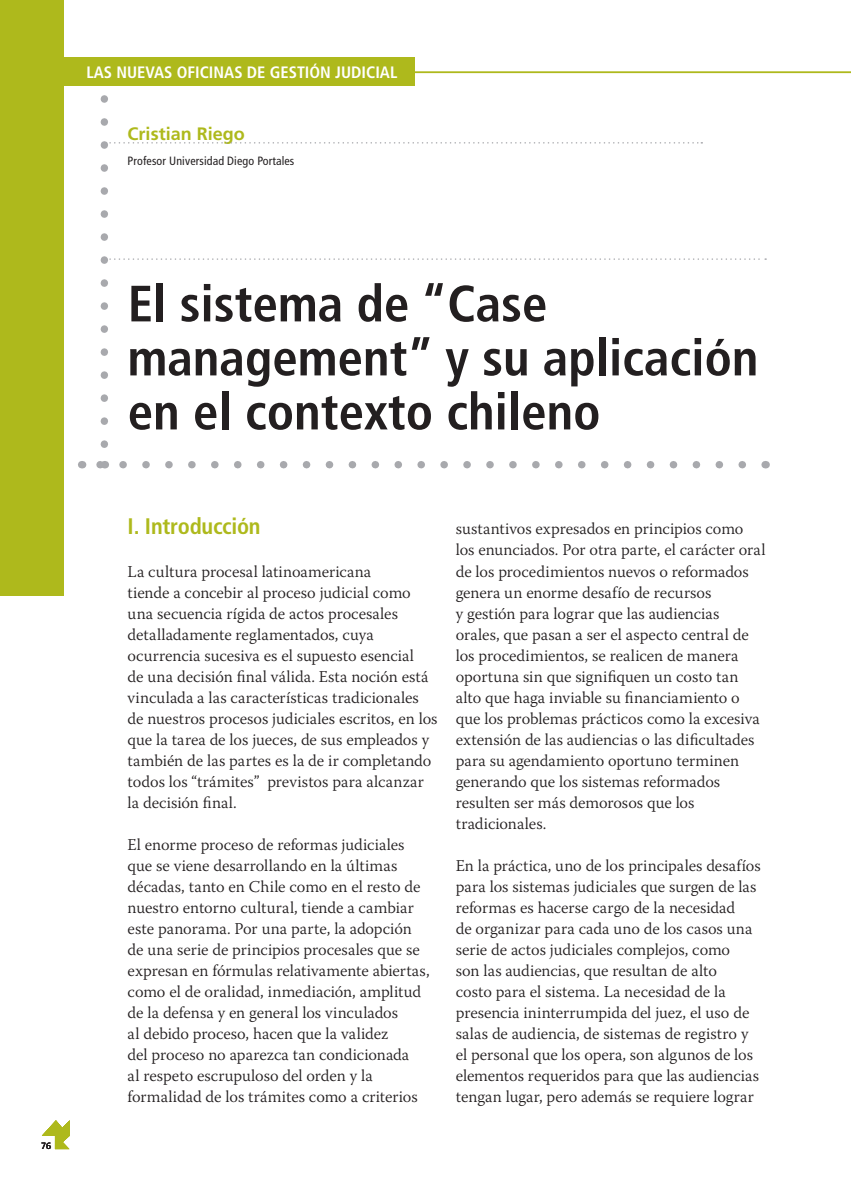
<style>
.page{position:relative;width:851px;height:1191px;background:#fff}
.page>*{position:absolute;margin:0;border:0;box-sizing:border-box;transform-origin:0 0}
.t1{font:700 condensed 51px/54px "Frutiger LT Std";color:#231f20}
.titulo_1{font:700 condensed 22.5px "Frutiger LT Std";letter-spacing:-.01em;color:#aeb91c}
.t2{font:700 18px "Frutiger LT Std";color:#aeb91c}
.texto_galera_1er_par{font:300 16.5px/21px "Warnock Pro";color:#231f20}
.t3{font:700 condensed 16.5px "Frutiger LT Std";color:#fff}
.t4{font:condensed 12px "Frutiger LT Std";letter-spacing:.01em;color:#231f20}
.t5{font:300 9px "Frutiger LT Std";color:#231f20}
</style>
<div class="page">
<hr style="left:0;top:72px;width:850px;height:1px;background:#aeb91c">
<div style="left:64px;top:57px;width:351px;height:29px;background:#aeb91c"></div>
<div style="left:0;top:0;width:64px;height:595px;background:#aeb91c"></div>
<svg style="left:96px;top:461px;width:646px;height:7px"></svg>
<svg style="left:101px;top:99px;width:665px;height:349px"></svg>
<svg style="left:42px;top:1120px;width:28px;height:29px"></svg>
<p class="t3" style="left:86px;top:62px;width:312px">LAS NUEVAS OFICINAS DE GESTIÓN JUDICIAL</p>
<p class="t2" style="left:128px;top:123px;width:119px">Cristian Riego</p>
<p class="t4" style="left:128px;top:154px;width:168px">Profesor Universidad Diego Portales</p>
<p class="t5" style="left:41px;top:1140px;width:11px">76</p>
<p class="t1" style="left:128px;top:277px;width:632px">El sistema de “Case management” y su aplicación en el contexto chileno</p>
<p class="titulo_1" style="left:128px;top:513px;width:134px">I. Introducción</p>
<p class="texto_galera_1er_par" style="left:128px;top:560px;width:311px">La cultura procesal latinoamericana<br>tiende a concebir al proceso judicial como una secuencia rígida de actos procesales detalladamente reglamentados, cuya ocurrencia sucesiva es el supuesto esencial<br>de una decisión final válida. Esta noción está vinculada a las características tradicionales de nuestros procesos judiciales escritos, en los que la tarea de los jueces, de sus empleados y también de las partes es la de ir completando todos los “trámites” previstos para alcanzar la decisión final.</p>
<p class="texto_galera_1er_par" style="left:128px;top:833px;width:303px">El enorme proceso de reformas judiciales que se viene desarrollando en la últimas décadas, tanto en Chile como en el resto de nuestro entorno cultural, tiende a cambiar este panorama. Por una parte, la adopción de una serie de principios procesales que se expresan en fórmulas relativamente abiertas, como el de oralidad, inmediación, amplitud de la defensa y en general los vinculados<br>al debido proceso, hacen que la validez<br>del proceso no aparezca tan condicionada<br>al respeto escrupuloso del orden y la formalidad de los trámites como a criterios</p>
<p class="texto_galera_1er_par" style="left:455px;top:518px;width:311px">sustantivos expresados en principios como los enunciados. Por otra parte, el carácter oral de los procedimientos nuevos o reformados genera un enorme desafío de recursos<br>y gestión para lograr que las audiencias orales, que pasan a ser el aspecto central de los procedimientos, se realicen de manera oportuna sin que signifiquen un costo tan alto que haga inviable su financiamiento o que los problemas prácticos como la excesiva extensión de las audiencias o las dificultades para su agendamiento oportuno terminen generando que los sistemas reformados resulten ser más demorosos que los tradicionales.</p>
<p class="texto_galera_1er_par" style="left:455px;top:854px;width:306px">En la práctica, uno de los principales desafíos para los sistemas judiciales que surgen de las reformas es hacerse cargo de la necesidad<br>de organizar para cada uno de los casos una serie de actos judiciales complejos, como<br>son las audiencias, que resultan de alto<br>costo para el sistema. La necesidad de la presencia ininterrumpida del juez, el uso de salas de audiencia, de sistemas de registro y el personal que los opera, son algunos de los elementos requeridos para que las audiencias tengan lugar, pero además se requiere lograr</p>
</div>
